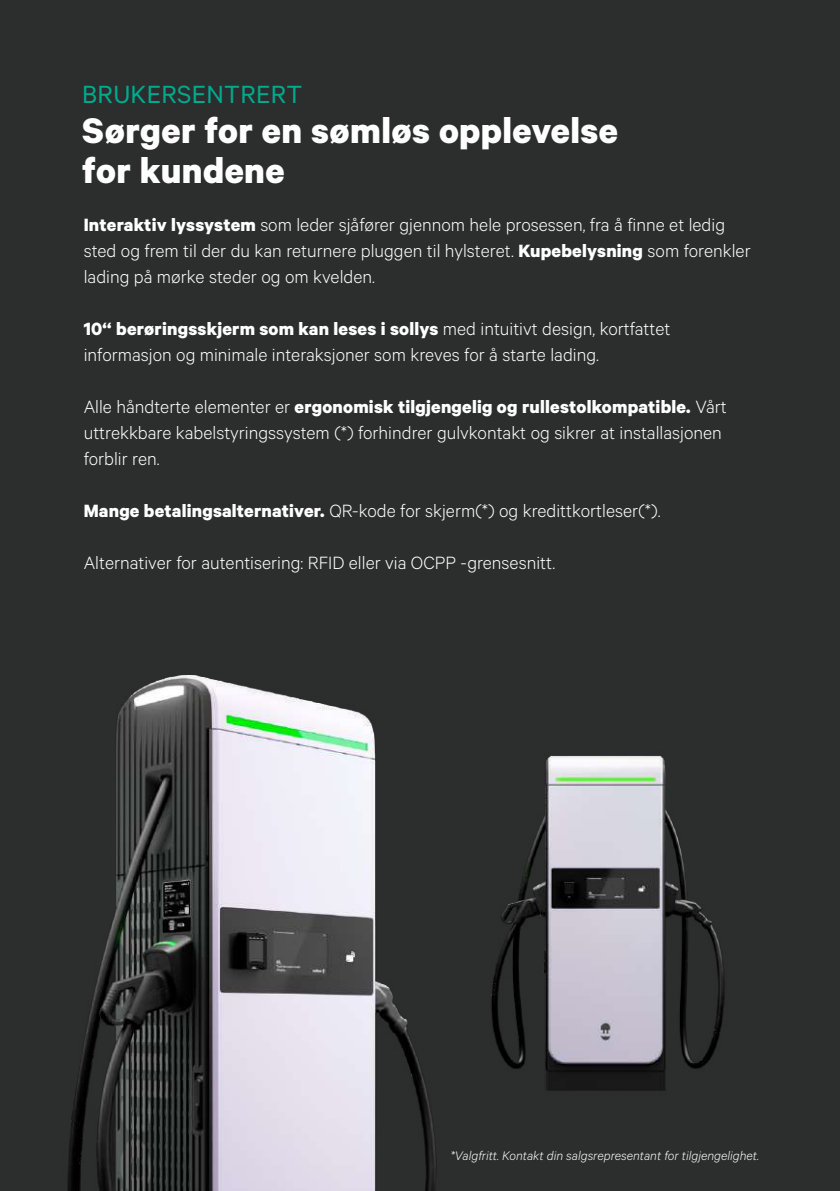
<style>
.page{position:relative;width:840px;height:1191px;background:#fff}
.page>*{position:absolute;margin:0;border:0;box-sizing:border-box;transform-origin:0 0}
.t1{font:700 40px/40px "Calibre";letter-spacing:.01em;color:#fff}
.t2{font:28px "Calibre";letter-spacing:.01em;color:#00ab91}
.t3{font:300 20px/26px "Calibre";color:#fff}
.t4{font:italic 300 14px "Calibre";color:#fff}
.s1{font-weight:700}
</style>
<div class="page">
<div style="left:0;top:0;width:839px;height:1191px;background:#2c2d2d"></div>
<img style="left:67px;top:675px;width:370px;height:516px">
<img style="left:491px;top:755px;width:234px;height:336px">
<h2 class="t2" style="left:82px;top:78px;width:221px">BRUKERSENTRERT</h2>
<h1 class="t1" style="left:82px;top:109px;width:537px">Sørger for en sømløs opplevelse for kundene</h1>
<p class="t3" style="left:84px;top:211px;width:668px"><span class="s1">Interaktiv lyssystem</span> som leder sjåfører gjennom hele prosessen, fra å finne et ledig sted og frem til der du kan returnere pluggen til hylsteret. <span class="s1">Kupebelysning</span> som forenkler lading på mørke steder og om kvelden.</p>
<p class="t3" style="left:84px;top:315px;width:588px"><span class="s1">10‘‘ berøringsskjerm som kan leses i sollys</span> med intuitivt design, kortfattet informasjon og minimale interaksjoner som kreves for å starte lading.</p>
<p class="t3" style="left:84px;top:393px;width:644px">Alle håndterte elementer er <span class="s1">ergonomisk tilgjengelig og rullestolkompatible.</span> Vårt uttrekkbare kabelstyringssystem (*) forhindrer gulvkontakt og sikrer at installasjonen forblir ren.</p>
<p class="t3" style="left:84px;top:497px;width:578px"><span class="s1">Mange betalingsalternativer.</span> QR-kode for skjerm(*) og kredittkortleser(*).</p>
<p class="t3" style="left:84px;top:549px;width:473px">Alternativer for autentisering: RFID eller via OCPP -grensesnitt.</p>
<p class="t4" style="left:450px;top:1147px;width:310px">*Valgfritt. Kontakt din salgsrepresentant for tilgjengelighet.</p>
</div>
